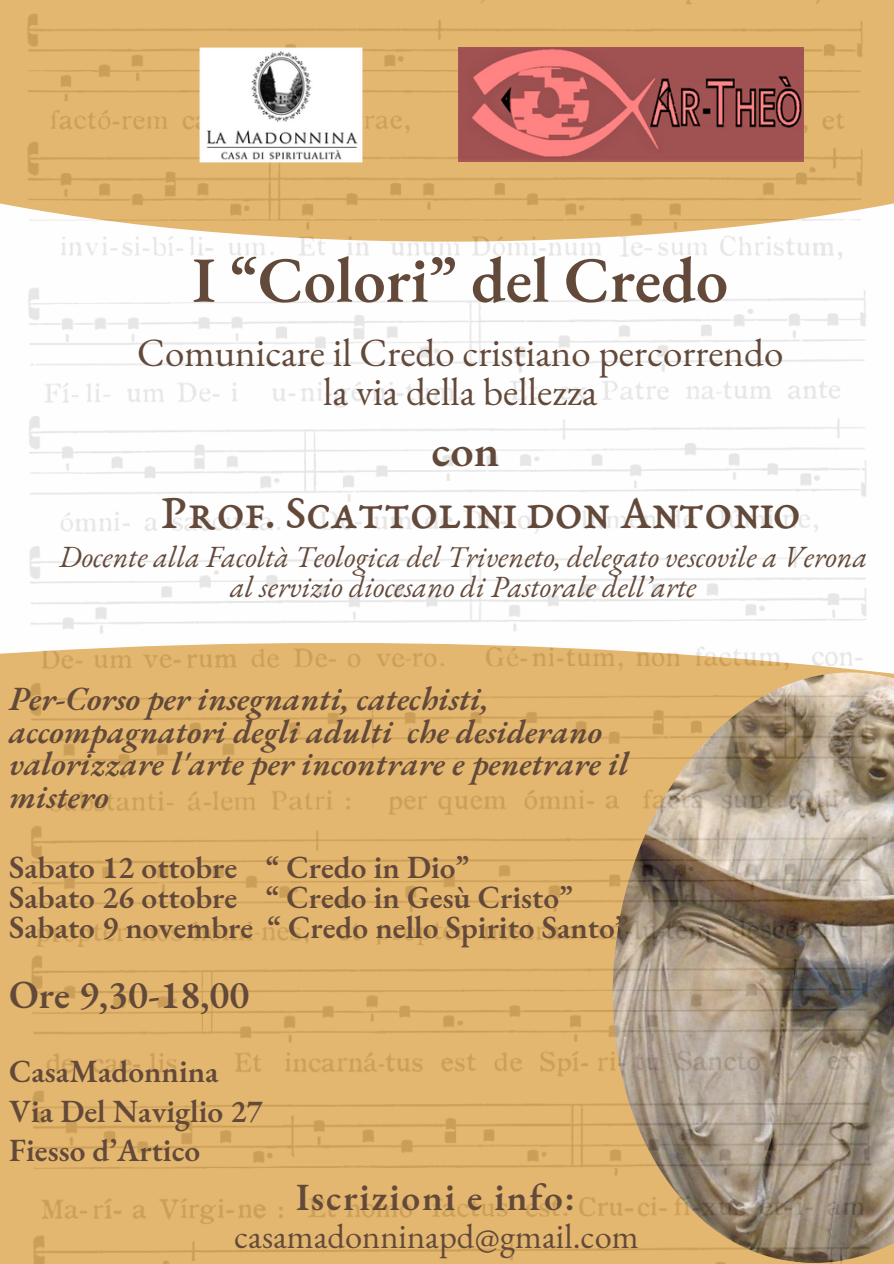
<style>
.page{position:relative;width:894px;height:1264px;background:#fff}
.page>*{position:absolute;margin:0;border:0;box-sizing:border-box;transform-origin:0 0}
.t1{font:600 64.5px "EB Garamond";color:#634939}
.t2{font:49.5px "EB Garamond SC08";color:#634939}
.t3{font:600 46.5px "EB Garamond";color:#634939}
.t4{font:39px/39.3px "EB Garamond";color:#634939;text-align:center}
.t5{font:600 39px "EB Garamond";color:#634939}
.t6{font:600 37.5px "EB Garamond";letter-spacing:.05em;color:#634939}
.t7{font:34.5px "EB Garamond";color:#634939}
.t8{font:italic 600 33px/32.7px "EB Garamond";color:#634939}
.t9{font:600 31.5px/30.3px "EB Garamond";color:#634939}
.t10{font:italic 30px "EB Garamond";color:#634939}
</style>
<div class="page">
<img style="left:0;top:0;width:893px;height:1263px">
<img style="left:458px;top:48px;width:345px;height:113px">
<img style="left:199px;top:48px;width:163px;height:114px">
<p class="t1" style="left:192px;top:237px;width:537px">I “Colori” del Credo</p>
<h1 class="t4" style="left:137px;top:332px;width:647px">Comunicare il Credo cristiano percorrendo la via della bellezza</h1>
<h4 class="t3" style="left:431px;top:419px;width:70px">con</h4>
<h2 class="t2" style="left:161px;top:492px;width:640px">Prof. Scattolini don Antonio</h2>
<p class="t10" style="left:59px;top:537px;width:809px">Docente alla Facoltà Teologica del Triveneto, delegato vescovile a Verona</p>
<p class="t10" style="left:230px;top:566px;width:467px">al servizio diocesano di Pastorale dell’arte</p>
<p class="t8" style="left:9px;top:682px;width:621px">Per-Corso per insegnanti, catechisti, accompagnatori degli adulti che desiderano valorizzare l'arte per incontrare e penetrare il mistero</p>
<h5 class="t9" style="left:9px;top:851px;width:620px">Sabato 12 ottobre “ Credo in Dio”<br>Sabato 26 ottobre “ Credo in Gesù Cristo”<br>Sabato 9 novembre “ Credo nello Spirito Santo”</h5>
<h5 class="t5" style="left:9px;top:968px;width:242px">Ore 9,30-18,00</h5>
<h3 class="t9" style="left:9px;top:1051px;width:255px;line-height:39.3px">CasaMadonnina<br>Via Del Naviglio 27<br>Fiesso d’Artico</h3>
<h5 class="t6" style="left:296px;top:1172px;width:280px">Iscrizioni e info:</h5>
<h5 class="t7" style="left:234px;top:1213px;width:406px">casamadonninapd@gmail.com</h5>
</div>
